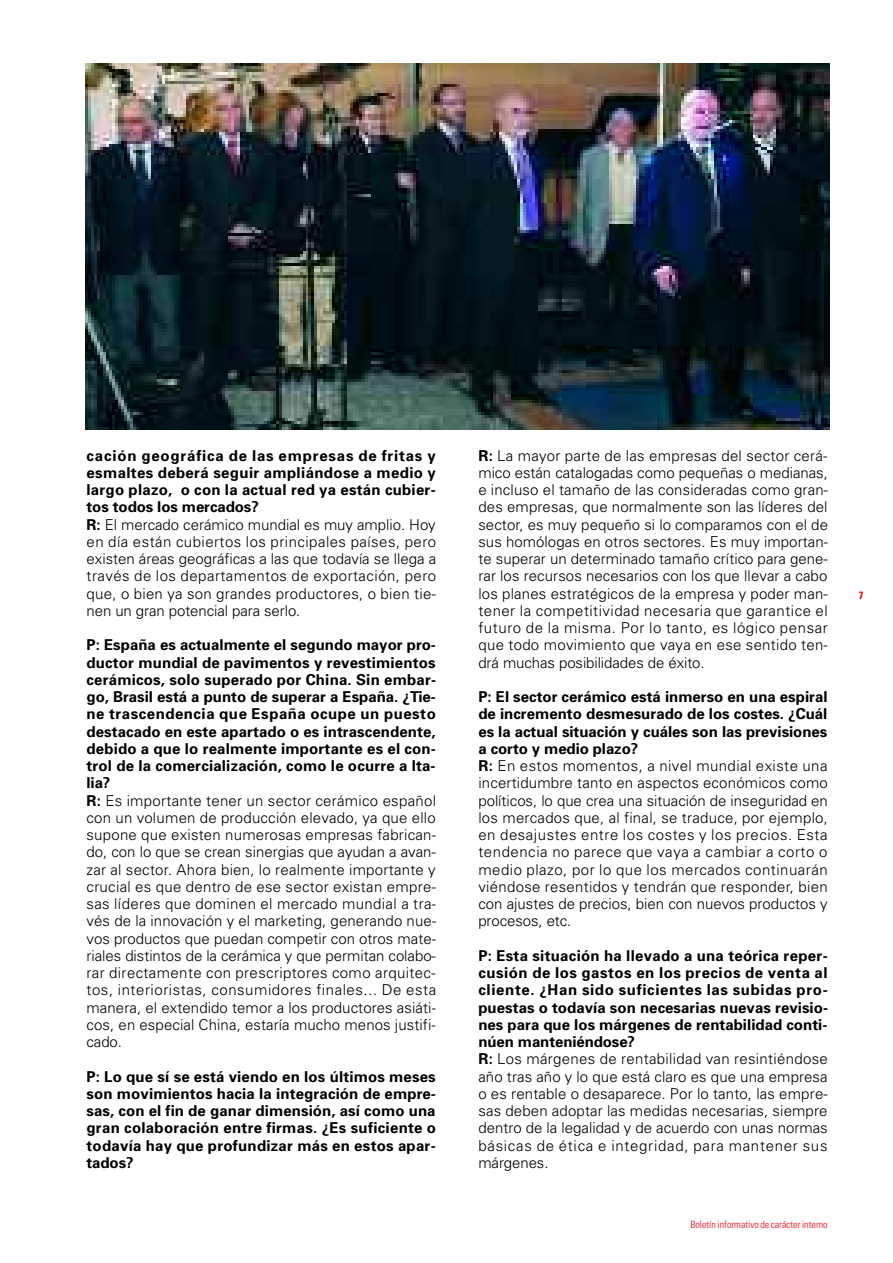
<style>
.page{position:relative;width:893px;height:1263px;background:#fff}
.page>*{position:absolute;margin:0;border:0;box-sizing:border-box;transform-origin:0 0}
.t1{font:300 15px/17.2px "Univers";letter-spacing:.015em;color:#000}
.t2{font:700 15px/17.2px "Univers";letter-spacing:.015em;color:#000;text-align:justify}
.t3{font:700 condensed 10.5px "Univers";color:#eb000e}
.t4{font:300 condensed 10.05px "Univers";color:#eb000e}
.s1{font-weight:700}
</style>
<div class="page">
<img style="left:85px;top:64px;width:744px;height:366px">
<p class="t1" style="left:87px;top:448px;width:351px"><span class="s1">cación geográfica de las empresas de fritas y esmaltes deberá seguir ampliándose a medio y largo plazo, o con la actual red ya están cubier&shy;tos todos los mercados?<br>R:</span> El mercado cerámico mundial es muy amplio. Hoy en día están cubiertos los principales países, pero existen áreas geográficas a las que todavía se llega a través de los departamentos de exportación, pero que, o bien ya son grandes productores, o bien tie&shy;nen un gran potencial para serlo.</p>
<p class="t1" style="left:87px;top:638px;width:351px"><span class="s1">P: España es actualmente el segundo mayor pro&shy;ductor mundial de pavimentos y revestimientos cerámicos, solo superado por China. Sin embar&shy;go, Brasil está a punto de superar a España. ¿Tie&shy;ne trascendencia que España ocupe un puesto destacado en este apartado o es intrascendente, debido a que lo realmente importante es el con&shy;trol de la comercialización, como le ocurre a Ita&shy;lia?<br>R:</span> Es importante tener un sector cerámico español con un volumen de producción elevado, ya que ello supone que existen numerosas empresas fabrican&shy;do, con lo que se crean sinergias que ayudan a avan&shy;zar al sector. Ahora bien, lo realmente importante y crucial es que dentro de ese sector existan empre&shy;sas líderes que dominen el mercado mundial a tra&shy;vés de la innovación y el marketing, generando nue&shy;vos productos que puedan competir con otros mate&shy;riales distintos de la cerámica y que permitan colabo&shy;rar directamente con prescriptores como arquitec&shy;tos, interioristas, consumidores finales... De esta manera, el extendido temor a los productores asiáti&shy;cos, en especial China, estaría mucho menos justifi&shy;cado.</p>
<p class="t2" style="left:87px;top:1069px;width:351px">P: Lo que sí se está viendo en los últimos meses son movimientos hacia la integración de empre&shy;sas, con el fin de ganar dimensión, así como una gran colaboración entre firmas. ¿Es suficiente o todavía hay que profundizar más en estos apar&shy;tados?</p>
<p class="t1" style="left:478px;top:448px;width:351px;text-align:justify"><span class="s1">R:</span> La mayor parte de las empresas del sector cerá&shy;mico están catalogadas como pequeñas o medianas, e incluso el tamaño de las consideradas como gran&shy;des empresas, que normalmente son las líderes del sector, es muy pequeño si lo comparamos con el de sus homólogas en otros sectores. Es muy importan&shy;te superar un determinado tamaño crítico para gene&shy;rar los recursos necesarios con los que llevar a cabo los planes estratégicos de la empresa y poder man&shy;tener la competitividad necesaria que garantice el futuro de la misma. Por lo tanto, es lógico pensar que todo movimiento que vaya en ese sentido ten&shy;drá muchas posibilidades de éxito.</p>
<p class="t1" style="left:478px;top:689px;width:351px"><span class="s1">P: El sector cerámico está inmerso en una espiral de incremento desmesurado de los costes. ¿Cuál es la actual situación y cuáles son las previsiones a corto y medio plazo?<br>R:</span> En estos momentos, a nivel mundial existe una incertidumbre tanto en aspectos económicos como políticos, lo que crea una situación de inseguridad en los mercados que, al final, se traduce, por ejemplo, en desajustes entre los costes y los precios. Esta tendencia no parece que vaya a cambiar a corto o medio plazo, por lo que los mercados continuarán viéndose resentidos y tendrán que responder, bien con ajustes de precios, bien con nuevos productos y procesos, etc.</p>
<p class="t1" style="left:478px;top:948px;width:351px"><span class="s1">P: Esta situación ha llevado a una teórica reper&shy;cusión de los gastos en los precios de venta al cliente. ¿Han sido suficientes las subidas pro&shy;puestas o todavía son necesarias nuevas revisio&shy;nes para que los márgenes de rentabilidad conti&shy;núen manteniéndose?<br>R:</span> Los márgenes de rentabilidad van resintiéndose año tras año y lo que está claro es que una empresa o es rentable o desaparece. Por lo tanto, las empre&shy;sas deben adoptar las medidas necesarias, siempre dentro de la legalidad y de acuerdo con unas normas básicas de ética e integridad, para mantener sus márgenes.</p>
<p class="t4" style="left:690px;top:1221px;width:139px">Boletín informativo de carácter interno</p>
<p class="t3" style="left:859px;top:591px;width:6px">7</p>
</div>
